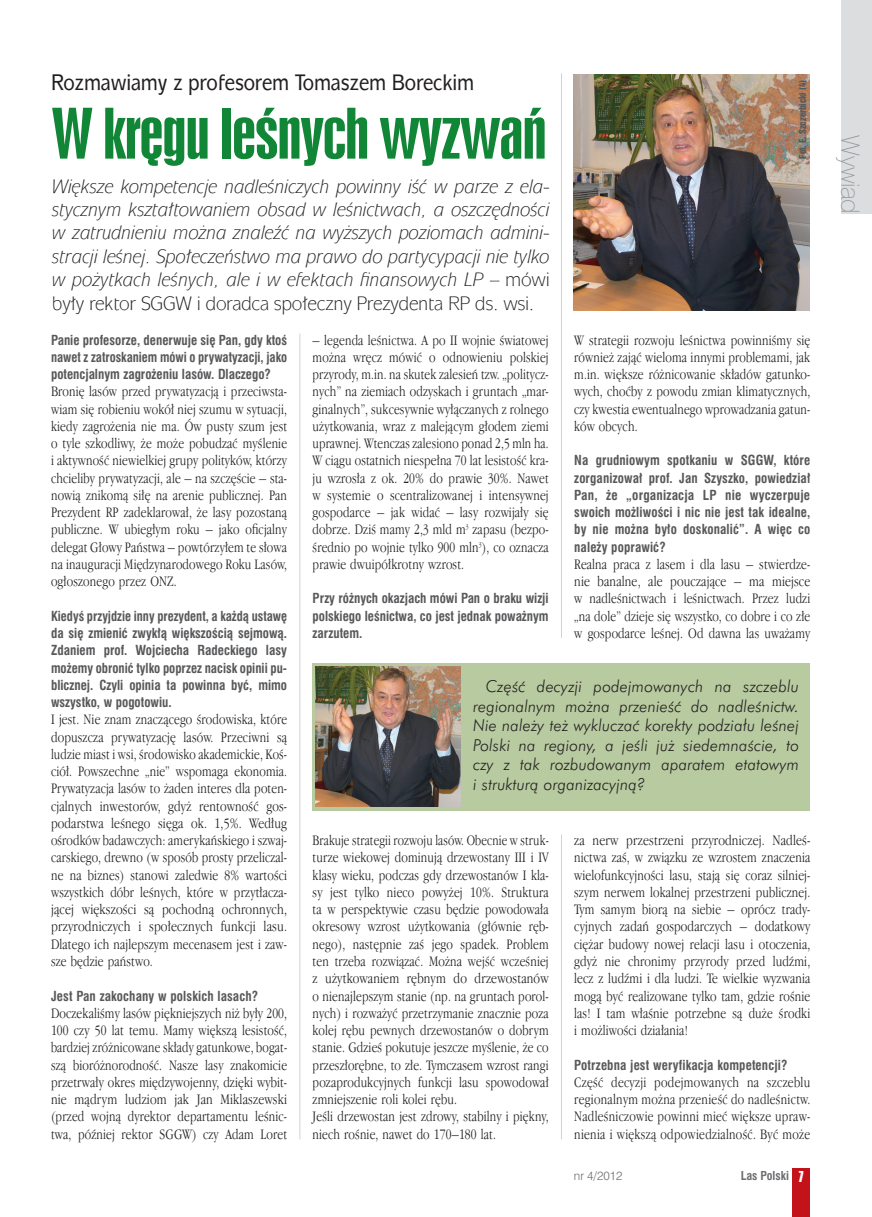
<style>
.page{position:relative;width:872px;height:1217px;background:#fff}
.page>*{position:absolute;margin:0;border:0;box-sizing:border-box;transform-origin:0 0}
.t1{font:64.95px "Swiss Nine Twenty Four PL";letter-spacing:-.02em;color:#118637;scale:1.18 1}
.t2{font:100 25.2px "Swiss 721 PL";letter-spacing:-.02em;color:#939598}
.t3{font:500 22.5px "Mixage PL";letter-spacing:-.01em;color:#231f20;scale:.85 1}
.t4{font:italic 19.5px/23.4px "Mixage PL";letter-spacing:-.01em;color:#231f20;text-align:justify;scale:.95 1}
.t5{font:italic 300 16.5px/19.5px "Futura PL";letter-spacing:.01em;color:#231f20;text-align:justify}
.t6{font:300 condensed 15px/17.2px "Garamond ITCPL";letter-spacing:.01em;color:#231f20;text-align:justify;scale:.96 1}
.t7{font:300 condensed 15px/17.2px "Garamond ITCPL";letter-spacing:.01em;color:#231f20;scale:.93 1}
.t8{font:300 condensed 15px/17.2px "Garamond ITCPL";letter-spacing:.01em;color:#231f20;text-align:justify}
.t9{font:700 condensed 13.5px/17.2px "Swiss 721 PL";color:#57585a;text-align:justify;scale:.96 1}
.t10{font:700 condensed 13.5px/17.2px "Swiss 721 PL";color:#57585a;text-align:justify;scale:.93 1}
.t11{font:700 condensed 12px "Swiss 721 PL";color:#6c6d70}
.t12{font:300 12px "Swiss 721 PL";color:#6c6d70}
.t13{font:9px "Swiss Nine Twenty One PL";color:#57585a}
.s1{font-style:normal}
.s2{font-family:"Compacta PL";font-stretch:normal;font-size:13.5px;color:#fff}
</style>
<div class="page">
<hr style="left:561px;top:834px;width:1px;height:304px;background:#d1d2d4">
<hr style="left:299px;top:333px;width:1px;height:805px;background:#d1d2d4">
<div style="left:792px;top:1168px;width:18px;height:48px;background:#c4121a"></div>
<div style="left:841px;top:0;width:31px;height:213px;background:#dcdddf"></div>
<img style="left:573px;top:74px;width:236px;height:236px">
<div style="left:313px;top:662px;width:497px;height:147px;background:#b8caa0"></div>
<img style="left:315px;top:666px;width:146px;height:140px">
<hr style="left:561px;top:73px;width:1px;height:565px;background:#d1d2d4">
<h3 class="t3" style="left:51px;top:69px;width:499px">Rozmawiamy z profesorem Tomaszem Boreckim</h3>
<h1 class="t1" style="left:52px;top:95px;width:421px">W kr´gu leÊnych wyzwaƒ</h1>
<p class="t4" style="left:52px;top:174px;width:525px">Wi´ksze kompetencje nadleÊniczych powinny iÊç w parze z ela&shy;stycznym kszta∏towaniem obsad w leÊnictwach, a oszcz´dnoÊci w zatrudnieniu mo˝na znaleêç na wy˝szych poziomach admini&shy;stracji leÊnej. Spo∏eczeƒstwo ma prawo do partycypacji nie tylko w po˝ytkach leÊnych, ale i w efektach finansowych LP <span class="s1">– mówi by∏y rektor SGGW i doradca spo∏eczny Prezydenta RP ds. wsi.</span></p>
<p class="t13" style="left:796px;top:159px;width:80px;rotate:-90deg">Fot. E. Szczerbicki (4)</p>
<p class="t9" style="left:51px;top:331px;width:247px">Panie profesorze, denerwuje si´ Pan, gdy ktoÊ nawet z zatroskaniem mówi o prywatyzacji, jako potencjalnym zagro˝eniu lasów. Dlaczego?</p>
<p class="t6" style="left:51px;top:383px;width:247px">Broni´ lasów przed prywatyzacjà i przeciwsta&shy;wiam si´ robieniu wokó∏ niej szumu w sytuacji, kiedy zagro˝enia nie ma. Ów pusty szum jest o tyle szkodliwy, ˝e mo˝e pobudzaç myÊlenie i aktywnoÊç niewielkiej grupy polityków, którzy chcieliby prywatyzacji, ale – na szcz´Êcie – sta&shy;nowià znikomà si∏´ na arenie publicznej. Pan Prezydent RP zadeklarowa∏, ˝e lasy pozostanà publiczne. W ubieg∏ym roku – jako oficjalny delegat G∏owy Paƒstwa – powtórzy∏em te s∏owa na inauguracji Mi´dzynarodowego Roku Lasów, og∏oszonego przez ONZ.</p>
<p class="t10" style="left:51px;top:607px;width:255px">KiedyÊ przyjdzie inny prezydent, a ka˝dà ustaw´ da si´ zmieniç zwyk∏à wi´kszoÊcià sejmowà.<br>Zdaniem prof. Wojciecha Radeckiego lasy mo˝emy obroniç tylko poprzez nacisk opinii pu&shy;blicznej. Czyli opinia ta powinna byç, mimo wszystko, w pogotowiu.</p>
<p class="t6" style="left:51px;top:710px;width:247px">I jest. Nie znam znaczàcego Êrodowiska, które dopuszcza prywatyzacj´ lasów. Przeciwni sà ludzie miast i wsi, Êrodowisko akademickie, KoÊ&shy;ció∏. Powszechne „nie” wspomaga ekonomia.<br>Prywatyzacja lasów to ˝aden interes dla poten&shy;cjalnych inwestorów, gdy˝ rentownoÊç gos&shy;podarstwa leÊnego si´ga ok. 1,5%. Wed∏ug oÊrodków badawczych: amerykaƒskiego i szwaj&shy;carskiego, drewno (w sposób prosty przeliczal&shy;ne na biznes) stanowi zaledwie 8% wartoÊci wszystkich dóbr leÊnych, które w przyt∏acza&shy;jàcej wi´kszoÊci sà pochodnà ochronnych, przyrodniczych i spo∏ecznych funkcji lasu.<br>Dlatego ich najlepszym mecenasem jest i zaw&shy;sze b´dzie paƒstwo.</p>
<p class="t9" style="left:51px;top:986px;width:217px">Jest Pan zakochany w polskich lasach?</p>
<p class="t6" style="left:51px;top:1004px;width:247px">DoczekaliÊmy lasów pi´kniejszych ni˝ by∏y 200, 100 czy 50 lat temu. Mamy wi´kszà lesistoÊç, bardziej zró˝nicowane sk∏ady gatunkowe, bogat&shy;szà bioró˝norodnoÊç. Nasze lasy znakomicie przetrwa∏y okres mi´dzywojenny, dzi´ki wybit&shy;nie màdrym ludziom jak Jan Miklaszewski (przed wojnà dyrektor departamentu leÊnic&shy;twa, póêniej rektor SGGW) czy Adam Loret</p>
<p class="t6" style="left:313px;top:331px;width:247px">– legenda leÊnictwa. A po II wojnie Êwiatowej mo˝na wr´cz mówiç o odnowieniu polskiej przyrody, m.in. na skutek zalesieƒ tzw. „politycz&shy;nych” na ziemiach odzyskach i gruntach „mar&shy;ginalnych”, sukcesywnie wy∏àczanych z rolnego u˝ytkowania, wraz z malejàcym g∏odem ziemi uprawnej. Wtenczas zalesiono ponad 2,5 mln ha.<br>W ciàgu ostatnich niespe∏na 70 lat lesistoÊç kra&shy;ju wzros∏a z ok. 20% do prawie 30%. Nawet w systemie o scentralizowanej i intensywnej gospodarce – jak widaç – lasy rozwija∏y si´ dobrze. DziÊ mamy 2,3 mld m<sup>3</sup> zapasu (bezpo-Êrednio po wojnie tylko 900 mln<sup>3</sup>), co oznacza prawie dwuipó∏krotny wzrost.</p>
<p class="t9" style="left:313px;top:589px;width:247px">Przy ró˝nych okazjach mówi Pan o braku wizji polskiego leÊnictwa, co jest jednak powa˝nym zarzutem.</p>
<p class="t6" style="left:574px;top:331px;width:247px">W strategii rozwoju leÊnictwa powinniÊmy si´ równie˝ zajàç wieloma innymi problemami, jak m.in. wi´ksze ró˝nicowanie sk∏adów gatunko&shy;wych, choçby z powodu zmian klimatycznych, czy kwestia ewentualnego wprowadzania gatun&shy;ków obcych.</p>
<p class="t9" style="left:574px;top:451px;width:247px">Na grudniowym spotkaniu w SGGW, które zorganizowa∏ prof. Jan Szyszko, powiedzia∏ Pan, ˝e „organizacja LP nie wyczerpuje swoich mo˝liwoÊci i nic nie jest tak idealne, by nie mo˝na by∏o doskonaliç”. A wi´c co nale˝y poprawiç?</p>
<p class="t6" style="left:574px;top:555px;width:247px">Realna praca z lasem i dla lasu – stwierdze&shy;nie banalne, ale pouczajàce – ma miejsce w nadleÊnictwach i leÊnictwach. Przez ludzi „na dole” dzieje si´ wszystko, co dobre i co z∏e w gospodarce leÊnej. Od dawna las uwa˝amy</p>
<p class="t5" style="left:473px;top:676px;width:327px;text-indent:13px">Cz´Êç decyzji podejmowanych na szczeblu regionalnym mo˝na przenieÊç do nadleÊnictw.<br>Nie nale˝y te˝ wykluczaç korekty podzia∏u leÊnej Polski na regiony, a jeÊli ju˝ siedemnaÊcie, to czy z tak rozbudowanym aparatem etatowym i strukturà organizacyjnà?</p>
<p class="t7" style="left:313px;top:831px;width:255px">Brakuje strategii rozwoju lasów. Obecnie w struk&shy;turze wiekowej dominujà drzewostany III i IV klasy wieku, podczas gdy drzewostanów I kla&shy;sy jest tylko nieco powy˝ej 10%. Struktura ta w perspektywie czasu b´dzie powodowa∏a okresowy wzrost u˝ytkowania (g∏ównie r´b&shy;nego), nast´pnie zaÊ jego spadek. Problem ten trzeba rozwiàzaç. Mo˝na wejÊç wczeÊniej z u˝ytkowaniem r´bnym do drzewostanów o nienajlepszym stanie (np. na gruntach porol&shy;nych) i rozwa˝yç przetrzymanie znacznie poza kolej r´bu pewnych drzewostanów o dobrym stanie. GdzieÊ pokutuje jeszcze myÊlenie, ˝e co przesz∏or´bne, to z∏e. Tymczasem wzrost rangi pozaprodukcyjnych funkcji lasu spowodowa∏ zmniejszenie roli kolei r´bu.<br>JeÊli drzewostan jest zdrowy, stabilny i pi´kny, niech roÊnie, nawet do 170–180 lat.</p>
<p class="t8" style="left:574px;top:831px;width:238px">za nerw przestrzeni przyrodniczej. NadleÊ&shy;nictwa zaÊ, w zwiàzku ze wzrostem znaczenia wielofunkcyjnoÊci lasu, stajà si´ coraz silniej&shy;szym nerwem lokalnej przestrzeni publicznej.<br>Tym samym biorà na siebie – oprócz trady&shy;cyjnych zadaƒ gospodarczych – dodatkowy ci´˝ar budowy nowej relacji lasu i otoczenia, gdy˝ nie chronimy przyrody przed ludêmi, lecz z ludêmi i dla ludzi. Te wielkie wyzwania mogà byç realizowane tylko tam, gdzie roÊnie las! I tam w∏aÊnie potrzebne sà du˝e Êrodki i mo˝liwoÊci dzia∏ania!</p>
<p class="t9" style="left:574px;top:1055px;width:223px">Potrzebna jest weryfikacja kompetencji?</p>
<p class="t8" style="left:574px;top:1073px;width:237px">Cz´Êç decyzji podejmowanych na szczeblu regionalnym mo˝na przenieÊç do nadleÊnictw.<br>NadleÊniczowie powinni mieç wi´ksze upraw&shy;nienia i wi´kszà odpowiedzialnoÊç. Byç mo˝e</p>
<p class="t12" style="left:574px;top:1167px;width:50px">nr 4/2012</p>
<p class="t11" style="left:741px;top:1167px;width:64px">Las Polski <span class="s2">7</span></p>
<h2 class="t2" style="left:866px;top:135px;width:80px;rotate:90deg">Wywiad</h2>
</div>
